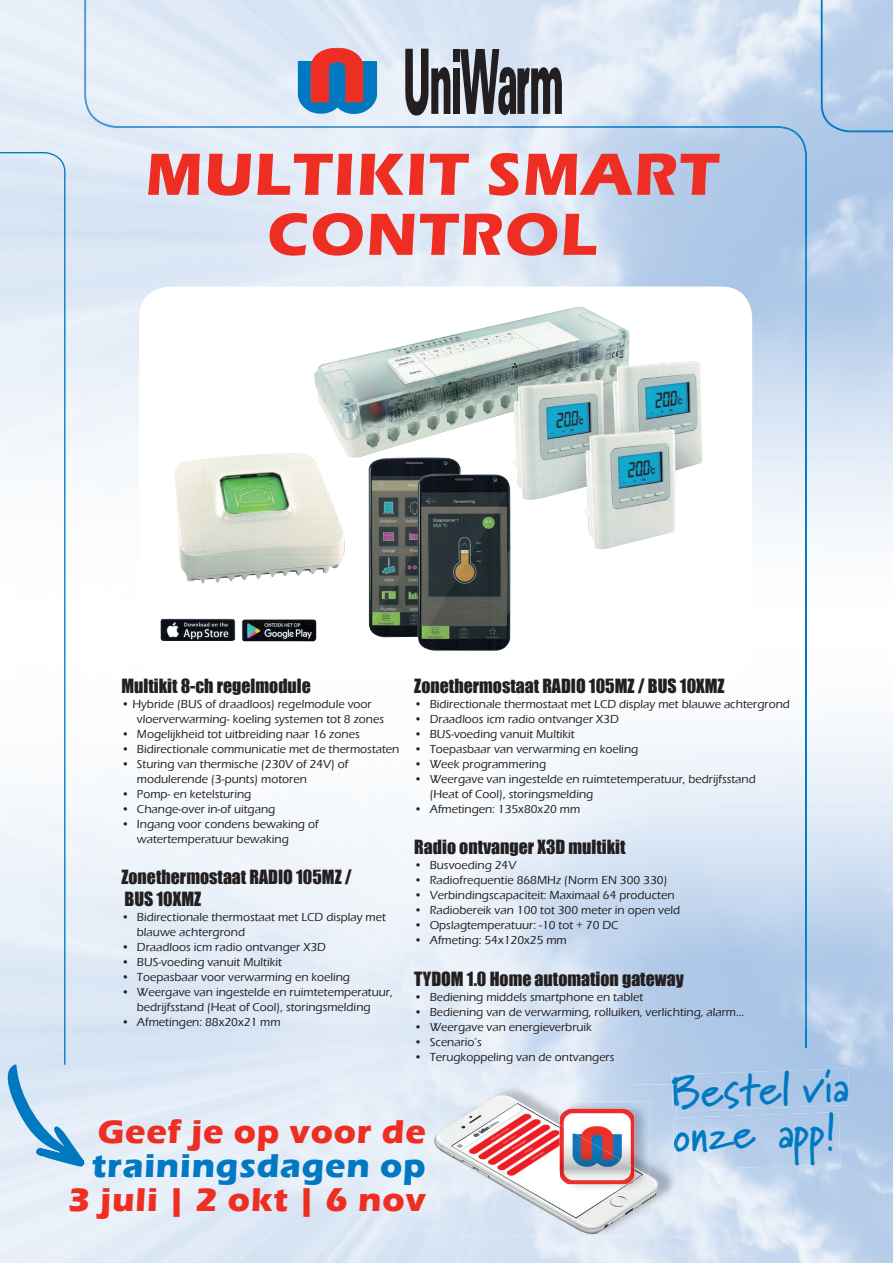
<style>
.page{position:relative;width:893px;height:1263px;background:#fff}
.page>*{position:absolute;margin:0;border:0;box-sizing:border-box;transform-origin:0 0}
.t1{font:700 61.65px/60px "Eras ITC";letter-spacing:.025em;color:#ee2e22;text-align:center}
.t2{font:700 43.5px "Marydale";color:#0079c2}
.t3{font:700 33.9px "Eras ITC";letter-spacing:.025em;color:#ee2e22}
.t4{font:700 33.9px "Eras ITC";letter-spacing:.025em;color:#0079c2}
.t5{font:18px/22.5px "Impact";color:#231f20}
.t6{font:500 12px/15px "Eras ITC";color:#231f20}
</style>
<div class="page">
<img style="left:631px;top:733px;width:262px;height:479px">
<img style="left:805px;top:643px;width:2px;height:404px">
<div style="left:672px;top:1068px;width:177px;height:43px;background:#aec8e8"></div>
<img style="left:676px;top:1112px;width:164px;height:58px">
<img style="left:0;top:0;width:893px;height:643px">
<img style="left:84px;top:0;width:52px;height:128px">
<img style="left:135px;top:126px;width:672px;height:29px">
<svg style="left:298px;top:47px;width:79px;height:71px;background:#857693"></svg>
<svg style="left:405px;top:49px;width:46px;height:68px;background:#7b7d82"></svg>
<div style="left:453px;top:69px;width:7px;height:45px;background:#231f20"></div>
<div style="left:453px;top:49px;width:7px;height:12px;background:#231f20"></div>
<svg style="left:460px;top:49px;width:102px;height:66px;background:#797c82"></svg>
<svg style="left:820px;top:0;width:73px;height:133px;background:#b2cce9"></svg>
<svg style="left:0;top:151px;width:66px;height:913px"></svg>
<img style="left:438px;top:1084px;width:238px;height:152px">
<img style="left:672px;top:1084px;width:4px;height:27px">
<img style="left:673px;top:1118px;width:3px;height:52px">
<img style="left:434px;top:1095px;width:163px;height:139px">
<img style="left:560px;top:1101px;width:89px;height:66px">
<img style="left:560px;top:1167px;width:89px;height:24px">
<svg style="left:559px;top:1108px;width:1px;height:17px"></svg>
<img style="left:559px;top:1125px;width:75px;height:59px">
<img style="left:560px;top:1108px;width:74px;height:59px">
<svg style="left:0;top:1064px;width:86px;height:103px;background:#b1d2eb"></svg>
<div style="left:139px;top:287px;width:613px;height:392px;background:#fff;border-radius:31px"></div>
<img style="left:314px;top:307px;width:389px;height:244px">
<img style="left:175px;top:453px;width:335px;height:198px">
<img style="left:160px;top:618px;width:157px;height:24px">
<h1 class="t1" style="left:146px;top:145px;width:575px">MULTIKIT SMART<br>CONTROL</h1>
<h3 class="t5" style="left:121px;top:674px;width:191px">Multikit 8-ch regelmodule</h3>
<p class="t6" style="left:137px;top:696px;width:249px;text-indent:-15px">• Hybride (BUS of draadloos) regelmodule voor vloerverwarming- koeling systemen tot 8 zones</p>
<p class="t6" style="left:121px;top:726px;width:240px">• Mogelijkheid tot uitbreiding naar 16 zones</p>
<p class="t6" style="left:121px;top:741px;width:279px">• Bidirectionale communicatie met de thermostaten</p>
<p class="t6" style="left:137px;top:756px;width:213px;text-indent:-15px">• Sturing van thermische (230V of 24V) of modulerende (3-punts) motoren</p>
<p class="t6" style="left:121px;top:786px;width:132px">• Pomp- en ketelsturing</p>
<p class="t6" style="left:121px;top:801px;width:155px">• Change-over in-of uitgang</p>
<p class="t6" style="left:137px;top:816px;width:183px;text-indent:-15px">• Ingang voor condens bewaking of watertemperatuur bewaking</p>
<h3 class="t5" style="left:121px;top:865px;width:232px">Zonethermostaat RADIO 105MZ /<br>BUS 10XMZ</h3>
<p class="t6" style="left:137px;top:910px;width:250px;text-indent:-15px">• Bidirectionale thermostaat met LCD display met blauwe achtergrond</p>
<p class="t6" style="left:121px;top:940px;width:206px">• Draadloos icm radio ontvanger X3D</p>
<p class="t6" style="left:121px;top:955px;width:162px">• BUS-voeding vanuit Multikit</p>
<p class="t6" style="left:121px;top:970px;width:230px">• Toepasbaar voor verwarming en koeling</p>
<p class="t6" style="left:121px;top:985px;width:273px;text-align:center">• Weergave van ingestelde en ruimtetemperatuur, bedrijfsstand (Heat of Cool), storingsmelding</p>
<p class="t6" style="left:121px;top:1015px;width:161px">• Afmetingen: 88x20x21 mm</p>
<h3 class="t5" style="left:414px;top:674px;width:312px">Zonethermostaat RADIO 105MZ / BUS 10XMZ</h3>
<p class="t6" style="left:414px;top:696px;width:377px">• Bidirectionale thermostaat met LCD display met blauwe achtergrond</p>
<p class="t6" style="left:414px;top:711px;width:206px">• Draadloos icm radio ontvanger X3D</p>
<p class="t6" style="left:414px;top:726px;width:162px">• BUS-voeding vanuit Multikit</p>
<p class="t6" style="left:414px;top:741px;width:226px">• Toepasbaar van verwarming en koeling</p>
<p class="t6" style="left:414px;top:756px;width:133px">• Week programmering</p>
<p class="t6" style="left:430px;top:771px;width:327px;text-indent:-15px">• Weergave van ingestelde en ruimtetemperatuur, bedrijfsstand (Heat of Cool), storingsmelding</p>
<p class="t6" style="left:414px;top:801px;width:167px">• Afmetingen: 135x80x20 mm</p>
<h3 class="t5" style="left:414px;top:835px;width:213px">Radio ontvanger X3D multikit</h3>
<p class="t6" style="left:414px;top:858px;width:104px">• Busvoeding 24V</p>
<p class="t6" style="left:414px;top:873px;width:255px">• Radiofrequentie 868MHz (Norm EN 300 330)</p>
<p class="t6" style="left:414px;top:888px;width:262px">• Verbindingscapaciteit: Maximaal 64 producten</p>
<p class="t6" style="left:414px;top:903px;width:267px">• Radiobereik van 100 tot 300 meter in open veld</p>
<p class="t6" style="left:414px;top:918px;width:206px">• Opslagtemperatuur: -10 tot + 70 DC</p>
<p class="t6" style="left:414px;top:933px;width:154px">• Afmeting: 54x120x25 mm</p>
<h3 class="t5" style="left:414px;top:967px;width:271px">TYDOM 1.0 Home automation gateway</h3>
<p class="t6" style="left:414px;top:989px;width:230px">• Bediening middels smartphone en tablet</p>
<p class="t6" style="left:414px;top:1004px;width:331px">• Bediening van de verwarming, rolluiken, verlichting, alarm...</p>
<p class="t6" style="left:414px;top:1019px;width:179px">• Weergave van energieverbruik</p>
<p class="t6" style="left:414px;top:1034px;width:69px">• Scenario’s</p>
<p class="t6" style="left:414px;top:1049px;width:202px">• Terugkoppeling van de ontvangers</p>
<h2 class="t2" style="left:671px;top:1066px;width:179px;rotate:-2deg">Bestel via</h2>
<h3 class="t3" style="left:98px;top:1112px;width:329px">Geef je op voor de</h3>
<h2 class="t2" style="left:672px;top:1110px;width:168px;rotate:-2deg">onze app!</h2>
<h3 class="t4" style="left:92px;top:1146px;width:335px">trainingsdagen op</h3>
<h3 class="t3" style="left:68px;top:1180px;width:359px">3 juli | 2 okt | 6 nov</h3>
</div>
